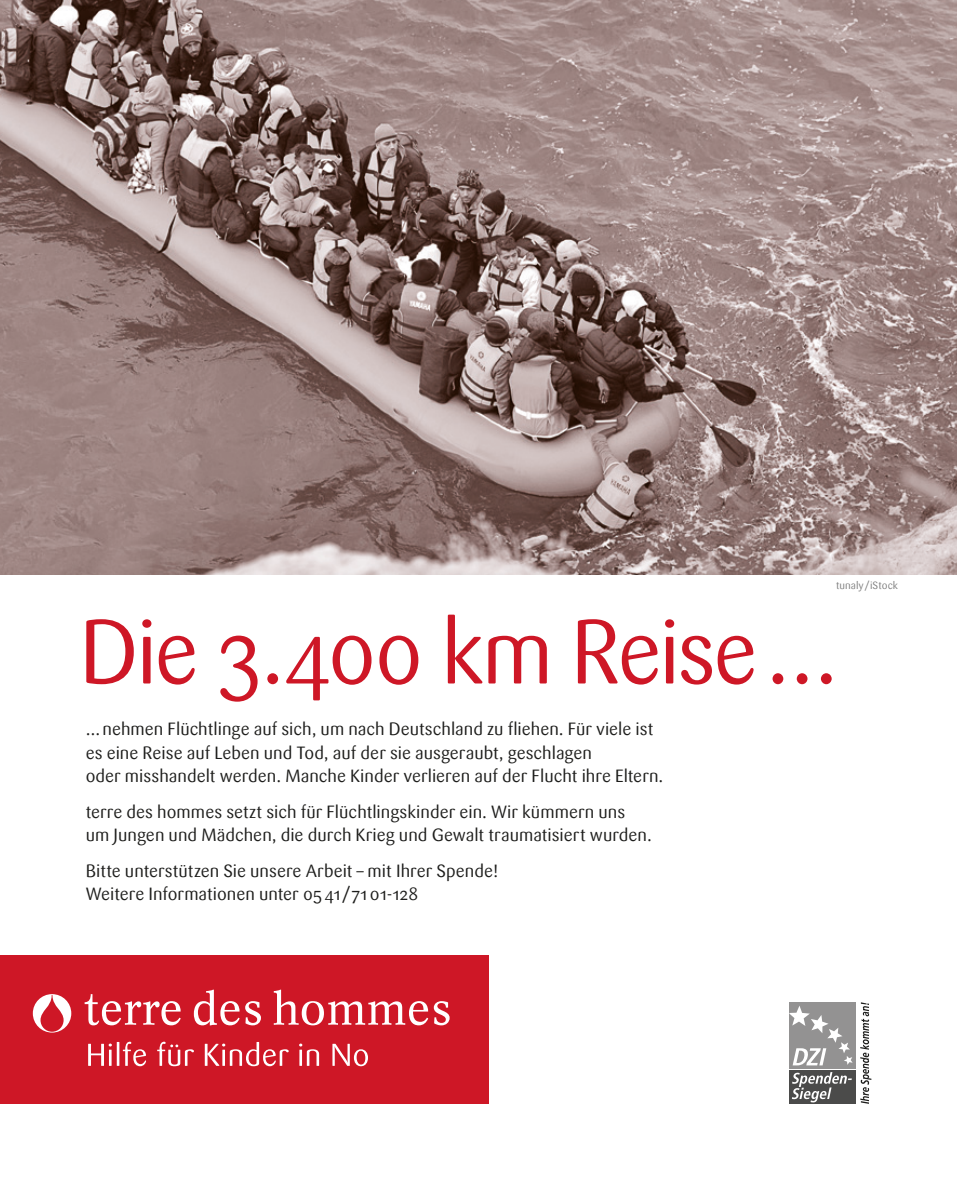
<style>
.page{position:relative;width:957px;height:1191px;background:#fff}
.page>*{position:absolute;margin:0;border:0;box-sizing:border-box;transform-origin:0 0}
.t1{font:90px "Sari OT";letter-spacing:-.04em;color:#ce1726}
.t2{font:17.7px/23.2px "Sari OT";color:#1d1d1b}
.t3{font:10.5px "Sari OT";letter-spacing:.005em;color:#7e7e7e}
</style>
<div class="page">
<img style="left:0;top:0;width:957px;height:574px">
<div style="left:0;top:955px;width:488px;height:149px;background:#ce1726"></div>
<svg style="left:274px;top:989px;width:154px;height:36px"></svg>
<svg style="left:434px;top:1001px;width:15px;height:24px"></svg>
<svg style="left:194px;top:989px;width:67px;height:36px"></svg>
<svg style="left:85px;top:994px;width:96px;height:31px"></svg>
<svg style="left:33px;top:994px;width:38px;height:38px"></svg>
<svg style="left:88px;top:1043px;width:24px;height:22px"></svg>
<hr style="left:117px;top:1042px;width:2px;height:23px;background:#fff">
<svg style="left:123px;top:1041px;width:23px;height:25px"></svg>
<svg style="left:157px;top:1041px;width:37px;height:25px"></svg>
<svg style="left:205px;top:1042px;width:84px;height:24px"></svg>
<svg style="left:299px;top:1043px;width:20px;height:22px"></svg>
<svg style="left:332px;top:1043px;width:36px;height:23px"></svg>
<div style="left:789px;top:1002px;width:67px;height:66px;background:#939292"></div>
<div style="left:789px;top:1070px;width:67px;height:34px;background:#4b4b4a"></div>
<svg style="left:792px;top:1072px;width:60px;height:30px"></svg>
<svg style="left:789px;top:1006px;width:63px;height:59px"></svg>
<svg style="left:860px;top:1002px;width:11px;height:101px"></svg>
<p class="t3" style="left:836px;top:578px;width:64px">tunaly/iStock</p>
<h1 class="t1" style="left:79px;top:594px;width:760px">Die 3.400 km Reise…</h1>
<p class="t2" style="left:86px;top:717px;width:579px">…nehmen Flüchtlinge auf sich, um nach Deutschland zu fliehen. Für viele ist es eine Reise auf Leben und Tod, auf der sie ausgeraubt, geschlagen<br>oder misshandelt werden. Manche Kinder verlieren auf der Flucht ihre Eltern.</p>
<p class="t2" style="left:86px;top:800px;width:568px">terre des hommes setzt sich für Flüchtlingskinder ein. Wir kümmern uns um Jungen und Mädchen, die durch Krieg und Gewalt traumatisiert wurden.</p>
<p class="t2" style="left:86px;top:859px;width:415px">Bitte unterstützen Sie unsere Arbeit – mit Ihrer Spende!<br>Weitere Informationen unter 0541/7101-128</p>
</div>
